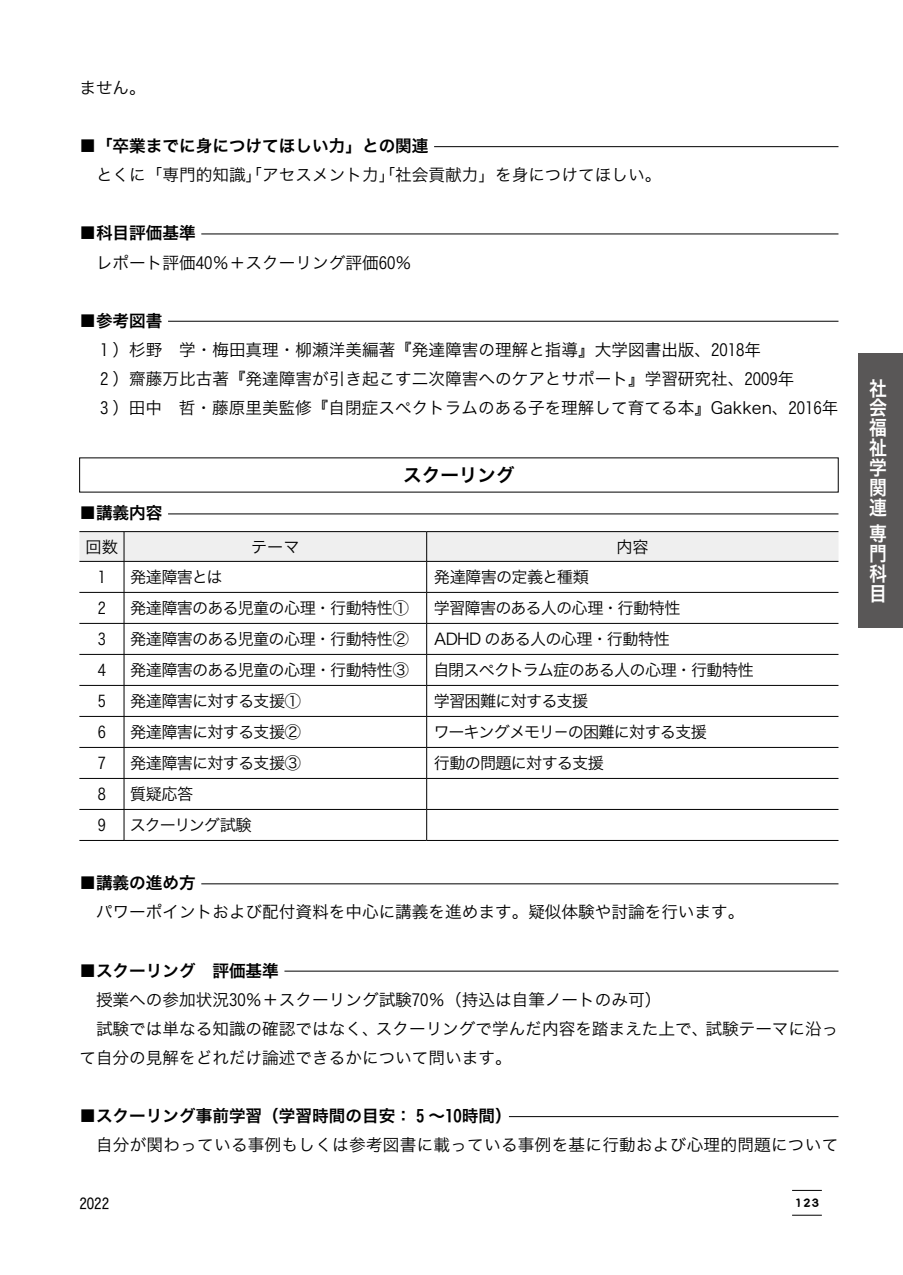
<style>
.page{position:relative;width:903px;height:1275px;background:#fff}
.page>*{position:absolute;margin:0;border:0;box-sizing:border-box;transform-origin:0 0}
.t1{font:19.78px/19.8px "Hira Kaku Pro W6";color:#fff;text-align:justify;scale:.9 1}
.t2{font:18.55px "Hira Kaku Pro W6";color:#000}
.t3{font:16.62px/29.1px "Hira Kaku Pro W3";color:#000}
.t4{font:16.62px "Hira Kaku Pro W6";color:#000}
.t5{font:16.1px "Hira Kaku Pro W3";letter-spacing:-.04em;color:#000}
.t6{font:16.1px "Hira Kaku Pro W3";letter-spacing:-.065em;color:#000}
.t7{font:14.88px "Hira Kaku Std W4";color:#000}
.t8{font:12.42px "DFPOP2 Std W9";color:#000}
</style>
<div class="page">
<hr style="left:792px;top:1190px;width:30px;height:1px;background:#000">
<hr style="left:792px;top:1215px;width:30px;height:1px;background:#000">
<div style="left:858px;top:353px;width:45px;height:275px;background:#595757"></div>
<hr style="left:434px;top:146px;width:404px;height:1px;background:#000">
<hr style="left:201px;top:234px;width:637px;height:1px;background:#000">
<hr style="left:168px;top:321px;width:670px;height:1px;background:#000">
<hr style="left:168px;top:514px;width:670px;height:1px;background:#000">
<hr style="left:79px;top:531px;width:45px;height:1px;background:#000">
<hr style="left:124px;top:531px;width:303px;height:1px;background:#000">
<hr style="left:427px;top:531px;width:411px;height:1px;background:#000">
<svg style="left:79px;top:532px;width:759px;height:29px"></svg>
<hr style="left:79px;top:561px;width:45px;height:1px;background:#000">
<hr style="left:124px;top:561px;width:303px;height:1px;background:#000">
<hr style="left:124px;top:562px;width:1px;height:30px;background:#000">
<hr style="left:427px;top:561px;width:411px;height:1px;background:#000">
<hr style="left:426px;top:562px;width:1px;height:30px;background:#000">
<hr style="left:79px;top:592px;width:45px;height:1px;background:#000">
<hr style="left:124px;top:592px;width:303px;height:1px;background:#000">
<hr style="left:124px;top:593px;width:1px;height:30px;background:#000">
<hr style="left:427px;top:592px;width:411px;height:1px;background:#000">
<hr style="left:426px;top:593px;width:1px;height:30px;background:#000">
<hr style="left:79px;top:623px;width:45px;height:1px;background:#000">
<hr style="left:124px;top:623px;width:303px;height:1px;background:#000">
<hr style="left:124px;top:624px;width:1px;height:30px;background:#000">
<hr style="left:427px;top:623px;width:411px;height:1px;background:#000">
<hr style="left:426px;top:624px;width:1px;height:30px;background:#000">
<hr style="left:79px;top:654px;width:45px;height:1px;background:#000">
<hr style="left:124px;top:654px;width:303px;height:1px;background:#000">
<hr style="left:124px;top:655px;width:1px;height:30px;background:#000">
<hr style="left:427px;top:654px;width:411px;height:1px;background:#000">
<hr style="left:426px;top:655px;width:1px;height:30px;background:#000">
<hr style="left:79px;top:685px;width:45px;height:1px;background:#000">
<hr style="left:124px;top:685px;width:303px;height:1px;background:#000">
<hr style="left:124px;top:686px;width:1px;height:30px;background:#000">
<hr style="left:427px;top:685px;width:411px;height:1px;background:#000">
<hr style="left:426px;top:686px;width:1px;height:30px;background:#000">
<hr style="left:79px;top:716px;width:45px;height:1px;background:#000">
<hr style="left:124px;top:716px;width:303px;height:1px;background:#000">
<hr style="left:124px;top:717px;width:1px;height:30px;background:#000">
<hr style="left:427px;top:716px;width:411px;height:1px;background:#000">
<hr style="left:426px;top:717px;width:1px;height:30px;background:#000">
<hr style="left:79px;top:747px;width:45px;height:1px;background:#000">
<hr style="left:124px;top:747px;width:303px;height:1px;background:#000">
<hr style="left:124px;top:748px;width:1px;height:30px;background:#000">
<hr style="left:427px;top:747px;width:411px;height:1px;background:#000">
<hr style="left:426px;top:748px;width:1px;height:30px;background:#000">
<hr style="left:79px;top:778px;width:45px;height:1px;background:#000">
<hr style="left:124px;top:778px;width:303px;height:1px;background:#000">
<hr style="left:124px;top:779px;width:1px;height:30px;background:#000">
<hr style="left:427px;top:778px;width:411px;height:1px;background:#000">
<hr style="left:426px;top:779px;width:1px;height:30px;background:#000">
<hr style="left:79px;top:809px;width:45px;height:1px;background:#000">
<hr style="left:124px;top:809px;width:303px;height:1px;background:#000">
<hr style="left:124px;top:810px;width:1px;height:30px;background:#000">
<hr style="left:427px;top:809px;width:411px;height:1px;background:#000">
<hr style="left:426px;top:810px;width:1px;height:30px;background:#000">
<hr style="left:79px;top:840px;width:45px;height:1px;background:#000">
<hr style="left:124px;top:840px;width:303px;height:1px;background:#000">
<hr style="left:427px;top:840px;width:411px;height:1px;background:#000">
<hr style="left:201px;top:883px;width:637px;height:1px;background:#000">
<hr style="left:284px;top:971px;width:554px;height:1px;background:#000">
<hr style="left:509px;top:1116px;width:329px;height:1px;background:#000">
<p class="t3" style="left:79px;top:72px;width:68px">ません。</p>
<p class="t4" style="left:79px;top:131px;width:351px">■「卒業までに身につけてほしい力」との関連</p>
<p class="t3" style="left:96px;top:159px;width:567px">とくに「専門的知識」「アセスメント力」「社会貢献力」を身につけてほしい。</p>
<p class="t4" style="left:79px;top:218px;width:118px">■科目評価基準</p>
<p class="t3" style="left:96px;top:247px;width:317px">レポート評価40％＋スクーリング評価60％</p>
<p class="t4" style="left:79px;top:305px;width:85px">■参考図書</p>
<p class="t3" style="left:100px;top:334px;width:740px">1 ）杉野　学・梅田真理・柳瀬洋美編著『発達障害の理解と指導』大学図書出版、2018年<br>2 ）齋藤万比古著『発達障害が引き起こす二次障害へのケアとサポート』学習研究社、2009年<br>3 ）田中　哲・藤原里美監修『自閉症スペクトラムのある子を理解して育てる本』Gakken、2016年</p>
<p class="t2" style="left:403px;top:458px;width:113px">スクーリング</p>
<p class="t4" style="left:79px;top:498px;width:85px">■講義内容</p>
<p class="t5" style="left:86px;top:532px;width:34px">回数</p>
<p class="t5" style="left:251px;top:532px;width:50px">テーマ</p>
<p class="t5" style="left:616px;top:532px;width:34px">内容</p>
<p class="t5" style="left:98px;top:563px;width:10px">1</p>
<p class="t5" style="left:130px;top:563px;width:94px">発達障害とは</p>
<p class="t5" style="left:434px;top:563px;width:157px">発達障害の定義と種類</p>
<p class="t5" style="left:98px;top:594px;width:10px">2</p>
<p class="t5" style="left:130px;top:594px;width:280px">発達障害のある児童の心理・行動特性①</p>
<p class="t5" style="left:434px;top:594px;width:248px">学習障害のある人の心理・行動特性</p>
<p class="t5" style="left:98px;top:625px;width:10px">3</p>
<p class="t5" style="left:130px;top:625px;width:280px">発達障害のある児童の心理・行動特性②</p>
<p class="t5" style="left:434px;top:625px;width:237px">ADHD のある人の心理・行動特性</p>
<p class="t5" style="left:98px;top:656px;width:10px">4</p>
<p class="t5" style="left:130px;top:656px;width:280px">発達障害のある児童の心理・行動特性③</p>
<p class="t5" style="left:433px;top:656px;width:322px">自閉スペクトラム症のある人の心理・行動特性</p>
<p class="t5" style="left:98px;top:687px;width:10px">5</p>
<p class="t5" style="left:130px;top:687px;width:172px">発達障害に対する支援①</p>
<p class="t5" style="left:434px;top:687px;width:156px">学習困難に対する支援</p>
<p class="t5" style="left:98px;top:718px;width:10px">6</p>
<p class="t5" style="left:130px;top:718px;width:172px">発達障害に対する支援②</p>
<p class="t5" style="left:433px;top:718px;width:275px">ワーキングメモリ－の困難に対する支援</p>
<p class="t5" style="left:98px;top:749px;width:10px">7</p>
<p class="t5" style="left:130px;top:749px;width:172px">発達障害に対する支援③</p>
<p class="t5" style="left:434px;top:749px;width:172px">行動の問題に対する支援</p>
<p class="t5" style="left:98px;top:780px;width:10px">8</p>
<p class="t5" style="left:130px;top:780px;width:65px">質疑応答</p>
<p class="t5" style="left:98px;top:811px;width:10px">9</p>
<p class="t6" style="left:130px;top:811px;width:123px">スクーリング試験</p>
<p class="t4" style="left:79px;top:868px;width:118px">■講義の進め方</p>
<p class="t3" style="left:96px;top:896px;width:650px">パワーポイントおよび配付資料を中心に講義を進めます。疑似体験や討論を行います。</p>
<p class="t4" style="left:79px;top:955px;width:201px">■スクーリング　評価基準</p>
<p class="t3" style="left:96px;top:984px;width:567px">授業への参加状況30％＋スクーリング試験70％（持込は自筆ノートのみ可）</p>
<p class="t3" style="left:96px;top:1013px;width:744px">試験では単なる知識の確認ではなく、スクーリングで学んだ内容を踏まえた上で、試験テーマに沿っ</p>
<p class="t3" style="left:79px;top:1042px;width:434px">て自分の見解をどれだけ論述できるかについて問います。</p>
<p class="t4" style="left:79px;top:1101px;width:434px">■スクーリング事前学習（学習時間の目安： 5 ～10時間）</p>
<p class="t3" style="left:96px;top:1129px;width:744px">自分が関わっている事例もしくは参考図書に載っている事例を基に行動および心理的問題について</p>
<p class="t7" style="left:79px;top:1192px;width:31px">2022</p>
<p class="t8" style="left:794px;top:1196px;width:27px">123</p>
<p class="t1" style="left:869px;top:377px;width:21px">社会福祉学関連</p>
<p class="t1" style="left:869px;top:523px;width:21px">専門科目</p>
</div>
